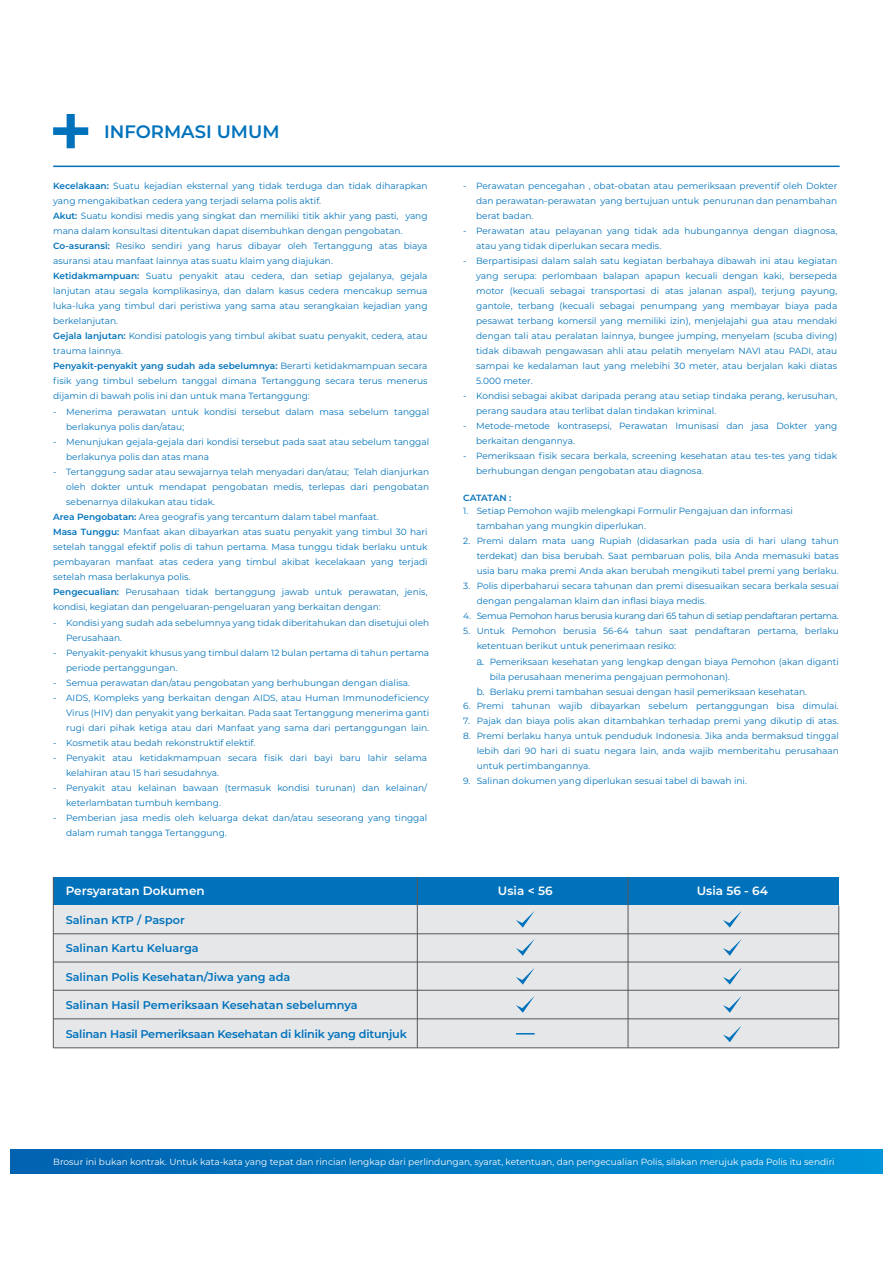
<style>
.page{position:relative;width:893px;height:1263px;background:#fff}
.page>*{position:absolute;margin:0;border:0;box-sizing:border-box;transform-origin:0 0}
.t1{font:600 18px "Montserrat";color:#0072bc}
.t2{font:600 12px "Montserrat";color:#fff}
.t3{font:600 11.25px "Montserrat";color:#0072bc}
.t4{font:300 10.5px "Helvetica BQ";color:#0072bc}
.t5{font:9px/15px "Montserrat";color:#0072bc}
.t6{font:9px "Montserrat";color:#fff}
.t7{font:600 9px "Montserrat";letter-spacing:-.035em;color:#0072bc}
.s1{font-weight:600}
</style>
<div class="page">
<div style="left:53px;top:877px;width:786px;height:28px;background:#0072bc"></div>
<div style="left:53px;top:905px;width:786px;height:143px;background:#e6e7e9"></div>
<hr style="left:53px;top:933px;width:786px;height:1px;background:#57585a">
<hr style="left:53px;top:962px;width:786px;height:1px;background:#57585a">
<hr style="left:53px;top:990px;width:786px;height:1px;background:#57585a">
<hr style="left:53px;top:1018px;width:786px;height:1px;background:#57585a">
<hr style="left:53px;top:1047px;width:786px;height:1px;background:#57585a">
<hr style="left:53px;top:877px;width:1px;height:171px;background:#57585a">
<hr style="left:417px;top:877px;width:1px;height:171px;background:#57585a">
<hr style="left:628px;top:877px;width:1px;height:171px;background:#57585a">
<hr style="left:838px;top:905px;width:1px;height:143px;background:#57585a">
<svg style="left:516px;top:911px;width:19px;height:17px"></svg>
<svg style="left:516px;top:939px;width:19px;height:17px"></svg>
<svg style="left:516px;top:968px;width:19px;height:16px"></svg>
<svg style="left:516px;top:996px;width:19px;height:17px"></svg>
<svg style="left:723px;top:911px;width:19px;height:17px"></svg>
<svg style="left:723px;top:939px;width:19px;height:17px"></svg>
<svg style="left:723px;top:968px;width:19px;height:16px"></svg>
<svg style="left:723px;top:996px;width:19px;height:17px"></svg>
<svg style="left:723px;top:1025px;width:19px;height:17px"></svg>
<svg style="left:516px;top:1033px;width:19px;height:1px"></svg>
<svg style="left:53px;top:114px;width:35px;height:34px"></svg>
<hr style="left:53px;top:166px;width:787px;height:1px;background:#0072bc">
<div style="left:11px;top:1149px;width:871px;height:25px;background:linear-gradient(to right,#0161ae,#0094d8)"></div>
<h1 class="t1" style="left:104px;top:118px;width:177px">INFORMASI UMUM</h1>
<p class="t5" style="left:53px;top:178px;width:376px"><span class="s1">Kecelakaan:</span> Suatu kejadian eksternal yang tidak terduga dan tidak diharapkan yang mengakibatkan cedera yang terjadi selama polis aktif.<br><span class="s1">Akut:</span> Suatu kondisi medis yang singkat dan memiliki titik akhir yang pasti, yang mana dalam konsultasi ditentukan dapat disembuhkan dengan pengobatan.<br><span class="s1">Co-asuransi:</span> Resiko sendiri yang harus dibayar oleh Tertanggung atas biaya asuransi atau manfaat lainnya atas suatu klaim yang diajukan.<br><span class="s1">Ketidakmampuan:</span> Suatu penyakit atau cedera, dan setiap gejalanya, gejala lanjutan atau segala komplikasinya, dan dalam kasus cedera mencakup semua luka-luka yang timbul dari peristiwa yang sama atau serangkaian kejadian yang berkelanjutan.<br><span class="s1">Gejala lanjutan:</span> Kondisi patologis yang timbul akibat suatu penyakit, cedera, atau trauma lainnya.<br><span class="s1">Penyakit-penyakit yang sudah ada sebelumnya:</span> Berarti ketidakmampuan secara fisik yang timbul sebelum tanggal dimana Tertanggung secara terus menerus dijamin di bawah polis ini dan untuk mana Tertanggung:</p>
<p class="t5" style="left:53px;top:404px;width:5px">-</p>
<p class="t5" style="left:53px;top:434px;width:5px">-</p>
<p class="t5" style="left:53px;top:464px;width:5px">-</p>
<p class="t5" style="left:66px;top:404px;width:365px">Menerima perawatan untuk kondisi tersebut dalam masa sebelum tanggal berlakunya polis dan/atau;<br>Menunjukan gejala-gejala dari kondisi tersebut pada saat atau sebelum tanggal berlakunya polis dan atas mana<br>Tertanggung sadar atau sewajarnya telah menyadari dan/atau; Telah dianjurkan oleh dokter untuk mendapat pengobatan medis, terlepas dari pengobatan sebenarnya dilakukan atau tidak.</p>
<p class="t5" style="left:53px;top:509px;width:376px"><span class="s1">Area Pengobatan:</span> Area geografis yang tercantum dalam tabel manfaat.<br><span class="s1">Masa Tunggu:</span> Manfaat akan dibayarkan atas suatu penyakit yang timbul 30 hari setelah tanggal efektif polis di tahun pertama. Masa tunggu tidak berlaku untuk pembayaran manfaat atas cedera yang timbul akibat kecelakaan yang terjadi setelah masa berlakunya polis.<br><span class="s1">Pengecualian:</span> Perusahaan tidak bertanggung jawab untuk perawatan, jenis, kondisi, kegiatan dan pengeluaran-pengeluaran yang berkaitan dengan:</p>
<p class="t5" style="left:53px;top:615px;width:5px">-</p>
<p class="t5" style="left:53px;top:645px;width:5px">-</p>
<p class="t5" style="left:53px;top:675px;width:5px">- -</p>
<p class="t5" style="left:53px;top:735px;width:5px">-</p>
<p class="t5" style="left:53px;top:750px;width:5px">-</p>
<p class="t5" style="left:53px;top:780px;width:5px">-</p>
<p class="t5" style="left:53px;top:810px;width:5px">-</p>
<p class="t5" style="left:66px;top:615px;width:365px">Kondisi yang sudah ada sebelumnya yang tidak diberitahukan dan disetujui oleh Perusahaan.<br>Penyakit-penyakit khusus yang timbul dalam 12 bulan pertama di tahun pertama periode pertanggungan.<br>Semua perawatan dan/atau pengobatan yang berhubungan dengan dialisa.<br>AIDS, Kompleks yang berkaitan dengan AIDS, atau Human Immunodeficiency Virus (HIV) dan penyakit yang berkaitan. Pada saat Tertanggung menerima ganti rugi dari pihak ketiga atau dari Manfaat yang sama dari pertanggungan lain.<br>Kosmetik atau bedah rekonstruktif elektif.</p>
<p class="t5" style="left:66px;top:749px;width:363px">Penyakit atau ketidakmampuan secara fisik dari bayi baru lahir selama kelahiran atau 15 hari sesudahnya.<br>Penyakit atau kelainan bawaan (termasuk kondisi turunan) dan kelainan/ keterlambatan tumbuh kembang.<br>Pemberian jasa medis oleh keluarga dekat dan/atau seseorang yang tinggal dalam rumah tangga Tertanggung.</p>
<p class="t5" style="left:463px;top:178px;width:5px">-</p>
<p class="t5" style="left:463px;top:223px;width:5px">-</p>
<p class="t5" style="left:463px;top:253px;width:5px">-</p>
<p class="t5" style="left:463px;top:388px;width:5px">-</p>
<p class="t5" style="left:463px;top:418px;width:5px">-</p>
<p class="t5" style="left:463px;top:448px;width:5px">-</p>
<p class="t5" style="left:476px;top:178px;width:363px">Perawatan pencegahan , obat-obatan atau pemeriksaan preventif oleh Dokter dan perawatan-perawatan yang bertujuan untuk penurunan dan penambahan berat badan.<br>Perawatan atau pelayanan yang tidak ada hubungannya dengan diagnosa, atau yang tidak diperlukan secara medis.<br>Berpartisipasi dalam salah satu kegiatan berbahaya dibawah ini atau kegiatan yang serupa: perlombaan balapan apapun kecuali dengan kaki, bersepeda motor (kecuali sebagai transportasi di atas jalanan aspal), terjung payung, gantole, terbang (kecuali sebagai penumpang yang membayar biaya pada pesawat terbang komersil yang memiliki izin), menjelajahi gua atau mendaki dengan tali atau peralatan lainnya, bungee jumping, menyelam (scuba diving) tidak dibawah pengawasan ahli atau pelatih menyelam NAVI atau PADI, atau sampai ke kedalaman laut yang melebihi 30 meter, atau berjalan kaki diatas 5.000 meter.<br>Kondisi sebagai akibat daripada perang atau setiap tindaka perang, kerusuhan, perang saudara atau terlibat dalan tindakan kriminal.<br>Metode-metode kontrasepsi, Perawatan Imunisasi dan jasa Dokter yang berkaitan dengannya.<br>Pemeriksaan fisik secara berkala, screening kesehatan atau tes-tes yang tidak berhubungan dengan pengobatan atau diagnosa.</p>
<p class="t7" style="left:463px;top:491px;width:50px">CATATAN :</p>
<p class="t5" style="left:477px;top:503px;width:364px">Setiap Pemohon wajib melengkapi Formulir Pengajuan dan informasi tambahan yang mungkin diperlukan.<br>Premi dalam mata uang Rupiah (didasarkan pada usia di hari ulang tahun terdekat) dan bisa berubah. Saat pembaruan polis, bila Anda memasuki batas usia baru maka premi Anda akan berubah mengikuti tabel premi yang berlaku.<br>Polis diperbaharui secara tahunan dan premi disesuaikan secara berkala sesuai dengan pengalaman klaim dan inflasi biaya medis.<br>Semua Pemohon harus berusia kurang dari 65 tahun di setiap pendaftaran pertama.<br>Untuk Pemohon berusia 56-64 tahun saat pendaftaran pertama, berlaku ketentuan berikut untuk penerimaan resiko:</p>
<p class="t5" style="left:463px;top:503px;width:7px">1.</p>
<p class="t5" style="left:463px;top:533px;width:9px">2.</p>
<p class="t5" style="left:463px;top:578px;width:8px">3.</p>
<p class="t5" style="left:463px;top:608px;width:10px">4.<br>5.</p>
<p class="t5" style="left:490px;top:654px;width:351px">Pemeriksaan kesehatan yang lengkap dengan biaya Pemohon (akan diganti bila perusahaan menerima pengajuan permohonan).<br>Berlaku premi tambahan sesuai dengan hasil pemeriksaan kesehatan.</p>
<p class="t4" style="left:477px;top:656px;width:9px">a.</p>
<p class="t4" style="left:477px;top:686px;width:9px">b.</p>
<p class="t5" style="left:477px;top:698px;width:364px">Premi tahunan wajib dibayarkan sebelum pertanggungan bisa dimulai.<br>Pajak dan biaya polis akan ditambahkan terhadap premi yang dikutip di atas.<br>Premi berlaku hanya untuk penduduk Indonesia. Jika anda bermaksud tinggal lebih dari 90 hari di suatu negara lain, anda wajib memberitahu perusahaan untuk pertimbangannya.<br>Salinan dokumen yang diperlukan sesuai tabel di bawah ini.</p>
<p class="t5" style="left:463px;top:698px;width:9px;text-align:justify">6.<br>7.<br>8.</p>
<p class="t5" style="left:463px;top:773px;width:9px">9.</p>
<h2 class="t2" style="left:66px;top:882px;width:140px">Persyaratan Dokumen</h2>
<h2 class="t2" style="left:498px;top:882px;width:56px">Usia &lt; 56</h2>
<p class="t3" style="left:66px;top:912px;width:121px">Salinan KTP / Paspor</p>
<p class="t3" style="left:66px;top:940px;width:134px">Salinan Kartu Keluarga</p>
<p class="t3" style="left:66px;top:969px;width:226px">Salinan Polis Kesehatan/Jiwa yang ada</p>
<p class="t3" style="left:66px;top:997px;width:293px">Salinan Hasil Pemeriksaan Kesehatan sebelumnya</p>
<p class="t3" style="left:66px;top:1026px;width:343px">Salinan Hasil Pemeriksaan Kesehatan di klinik yang ditunjuk</p>
<h2 class="t2" style="left:697px;top:882px;width:73px">Usia 56 - 64</h2>
<p class="t6" style="left:53px;top:1155px;width:783px">Brosur ini bukan kontrak. Untuk kata-kata yang tepat dan rincian lengkap dari perlindungan, syarat, ketentuan, dan pengecualian Polis, silakan merujuk pada Polis itu sendiri</p>
</div>
